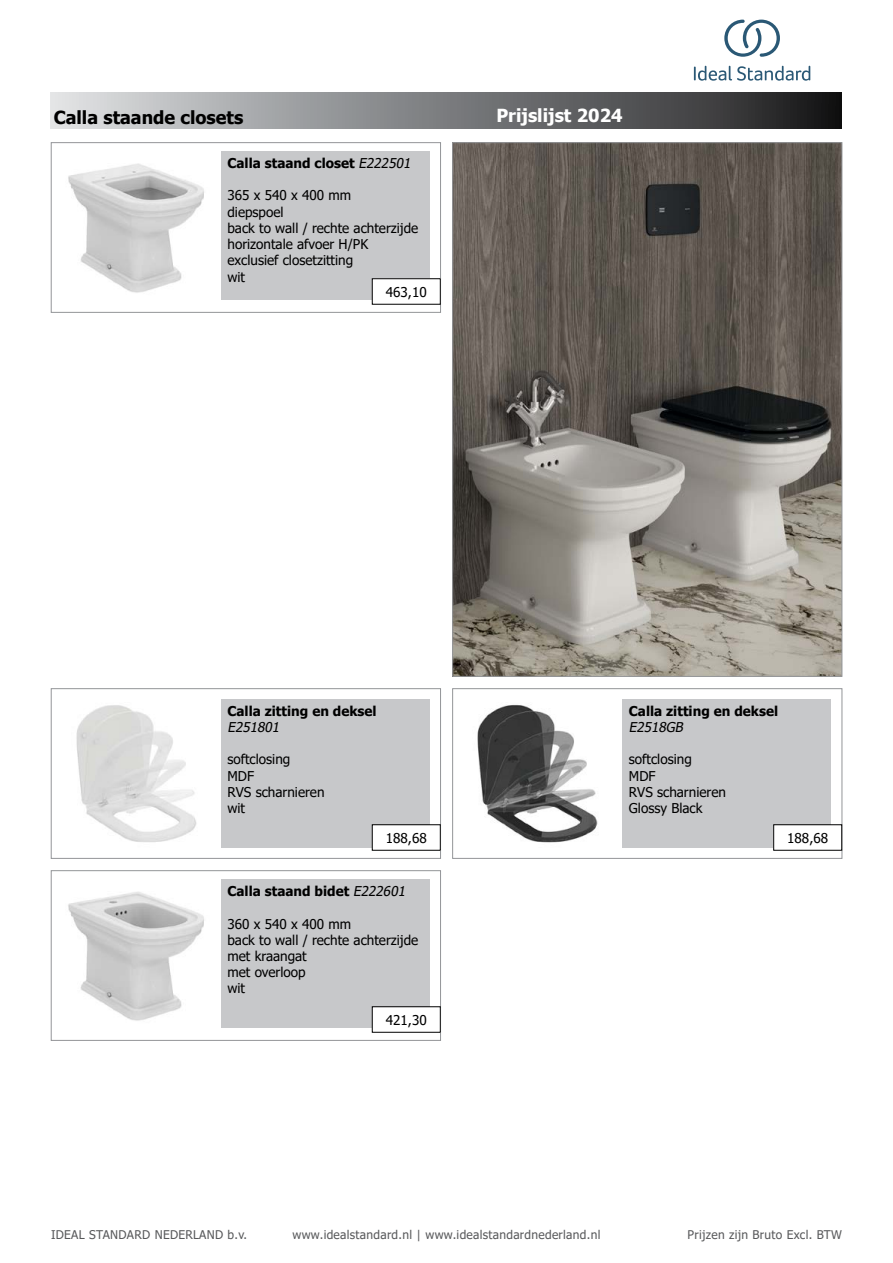
<style>
.page{position:relative;width:893px;height:1263px;background:#fff}
.page>*{position:absolute;margin:0;border:0;box-sizing:border-box;transform-origin:0 0}
.t1{font:700 18px "Tahoma";color:#000}
.t2{font:700 18px "Tahoma";color:#fff}
.t3{font:13.5px/16.2px "Tahoma";color:#000}
.t4{font:700 13.5px "Tahoma";color:#000}
.t5{font:italic 13.5px "Tahoma";color:#000}
.t6{font:12px "Tahoma";letter-spacing:.025em;color:#58595b}
.s1{font-weight:400;font-style:italic}
</style>
<div class="page">
<div style="left:51px;top:92px;width:791px;height:37px;background:linear-gradient(to right,#dee1e3,#1a1a1b)"></div>
<div style="left:51px;top:142px;width:390px;height:171px;border:1px solid #939598"></div>
<img style="left:68px;top:163px;width:136px;height:130px">
<div style="left:221px;top:151px;width:209px;height:149px;background:#c7c8ca"></div>
<img style="left:454px;top:144px;width:386px;height:530px">
<div style="left:452px;top:688px;width:390px;height:170px;border:1px solid #939598"></div>
<img style="left:477px;top:705px;width:121px;height:138px">
<div style="left:622px;top:699px;width:209px;height:149px;background:#c7c8ca"></div>
<div style="left:51px;top:688px;width:390px;height:170px;border:1px solid #939598"></div>
<img style="left:76px;top:705px;width:121px;height:137px">
<div style="left:221px;top:699px;width:209px;height:149px;background:#c7c8ca"></div>
<div style="left:51px;top:870px;width:390px;height:170px;border:1px solid #939598"></div>
<img style="left:68px;top:892px;width:136px;height:129px">
<div style="left:221px;top:879px;width:209px;height:149px;background:#c7c8ca"></div>
<div style="left:372px;top:279px;width:68px;height:25px;background:#fff"></div>
<div style="left:372px;top:825px;width:68px;height:25px;background:#fff"></div>
<div style="left:372px;top:824px;width:68px;height:26px;border:1px solid #000"></div>
<div style="left:774px;top:825px;width:68px;height:25px;background:#fff"></div>
<div style="left:773px;top:824px;width:69px;height:26px;border:1px solid #000"></div>
<div style="left:372px;top:1007px;width:68px;height:25px;background:#fff"></div>
<div style="left:372px;top:1006px;width:68px;height:26px;border:1px solid #000"></div>
<svg style="left:694px;top:66px;width:116px;height:15px"></svg>
<svg style="left:724px;top:20px;width:56px;height:37px"></svg>
<h1 class="t1" style="left:54px;top:105px;width:191px">Calla staande closets</h1>
<p class="t4" style="left:227px;top:154px;width:188px">Calla staand closet <span class="s1">E222501</span></p>
<p class="t3" style="left:227px;top:188px;width:192px">365 x 540 x 400 mm<br>diepspoel<br>back to wall / rechte achterzijde horizontale afvoer H/PK exclusief closetzitting<br>wit</p>
<p class="t3" style="left:386px;top:284px;width:42px">463,10</p>
<h1 class="t2" style="left:496px;top:103px;width:128px">Prijslijst 2024</h1>
<p class="t4" style="left:227px;top:701px;width:151px">Calla zitting en deksel</p>
<p class="t5" style="left:227px;top:718px;width:57px">E251801</p>
<p class="t3" style="left:227px;top:752px;width:99px">softclosing<br>MDF<br>RVS scharnieren wit</p>
<p class="t4" style="left:629px;top:701px;width:151px">Calla zitting en deksel</p>
<p class="t5" style="left:629px;top:718px;width:59px">E2518GB</p>
<p class="t3" style="left:629px;top:752px;width:99px">softclosing<br>MDF<br>RVS scharnieren<br>Glossy Black</p>
<p class="t3" style="left:386px;top:830px;width:42px">188,68</p>
<p class="t3" style="left:787px;top:830px;width:42px">188,68</p>
<p class="t4" style="left:227px;top:882px;width:183px">Calla staand bidet <span class="s1">E222601</span></p>
<p class="t3" style="left:227px;top:916px;width:192px">360 x 540 x 400 mm<br>back to wall / rechte achterzijde met kraangat<br>met overloop<br>wit</p>
<p class="t3" style="left:386px;top:1012px;width:42px">421,30</p>
<p class="t6" style="left:51px;top:1227px;width:198px">IDEAL STANDARD NEDERLAND b.v.</p>
<p class="t6" style="left:292px;top:1227px;width:309px">www.idealstandard.nl | www.idealstandardnederland.nl</p>
<p class="t6" style="left:688px;top:1227px;width:156px">Prijzen zijn Bruto Excl. BTW</p>
</div>
